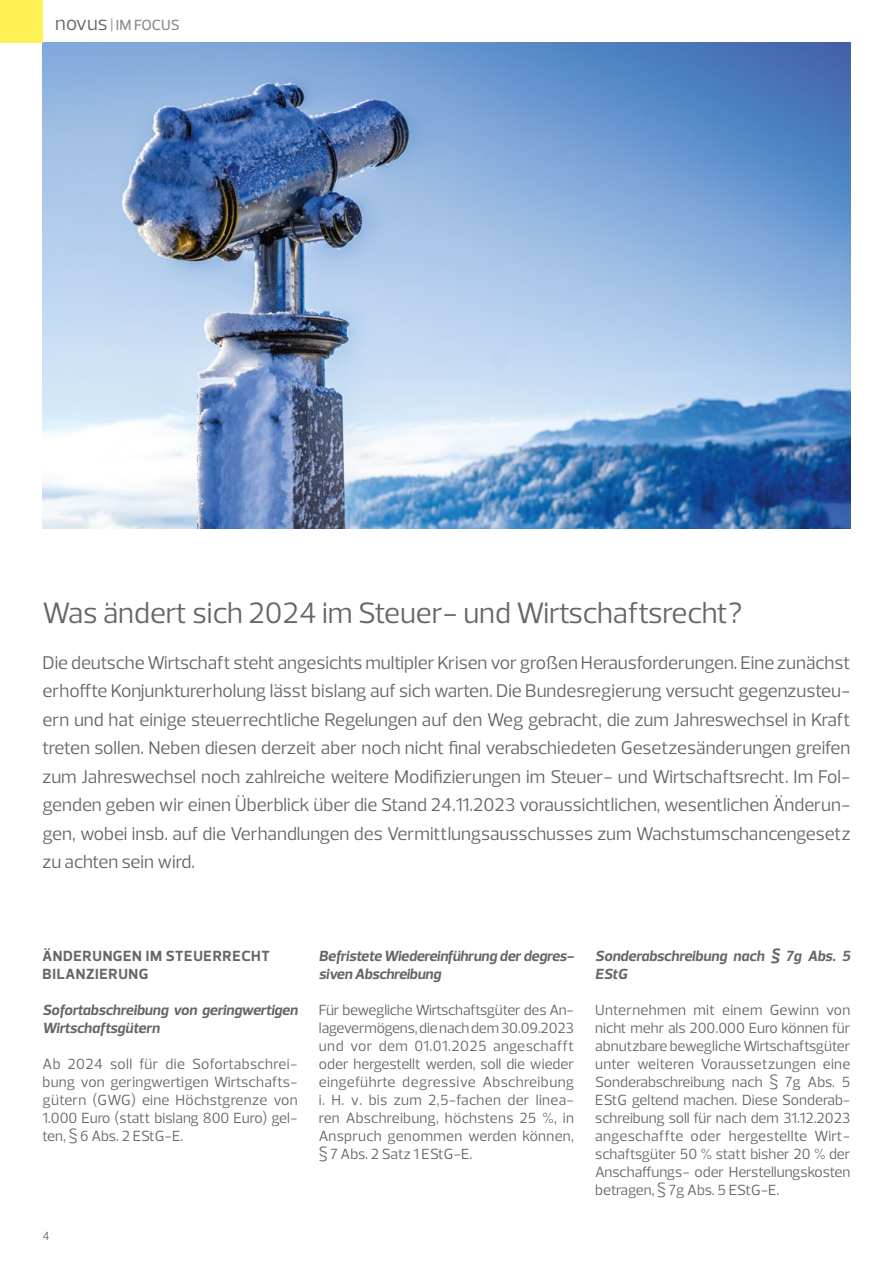
<style>
.page{position:relative;width:893px;height:1263px;background:#fff}
.page>*{position:absolute;margin:0;border:0;box-sizing:border-box;transform-origin:0 0}
.t1{font:30px "Prelo";color:#666665}
.t2{font:18.75px/28.5px "Prelo";color:#666665;text-align:justify}
.t3{font:15px/18px "Prelo";color:#666665;text-align:justify}
.t4{font:italic 700 15px/18px "Prelo";letter-spacing:-.01em;color:#666665}
.t5{font:700 15px/18px "Prelo";letter-spacing:.045em;color:#666665}
.t6{font:500 15px "Prelo";color:#8c8c8b}
.t7{font:12px "Prelo";color:#666665}
.s1{font-weight:400;font-size:20.25px;color:#666665}
</style>
<div class="page">
<img style="left:43px;top:43px;width:807px;height:486px">
<div style="left:0;top:0;width:43px;height:43px;background:#fff155"></div>
<p class="t6" style="left:55px;top:16px;width:126px"><span class="s1">novus</span> | IM FOCUS</p>
<h1 class="t1" style="left:43px;top:595px;width:702px">Was ändert sich 2024 im Steuer- und Wirtschaftsrecht?</h1>
<p class="t2" style="left:43px;top:648px;width:809px">Die deutsche Wirtschaft steht angesichts multipler Krisen vor großen Herausforderungen. Eine zunächst erhoffte Konjunkturerholung lässt bislang auf sich warten. Die Bundesregierung versucht gegenzusteu&shy;ern und hat einige steuerrechtliche Regelungen auf den Weg gebracht, die zum Jahreswechsel in Kraft treten sollen. Neben diesen derzeit aber noch nicht final verabschiedeten Gesetzesänderungen greifen zum Jahreswechsel noch zahlreiche weitere Modifizierungen im Steuer- und Wirtschaftsrecht. Im Fol&shy;genden geben wir einen Überblick über die Stand 24.11.2023 voraussichtlichen, wesentlichen Änderun&shy;gen, wobei insb. auf die Verhandlungen des Vermittlungsausschusses zum Wachstumschancengesetz zu achten sein wird.</p>
<p class="t5" style="left:43px;top:947px;width:229px">ÄNDERUNGEN IM STEUERRECHT<br>BILANZIERUNG</p>
<p class="t4" style="left:43px;top:1001px;width:257px">Sofortabschreibung von geringwertigen<br>Wirtschaftsgütern</p>
<p class="t3" style="left:43px;top:1055px;width:257px;text-align:left">Ab 2024 soll für die Sofortabschrei&shy;bung von geringwertigen Wirtschafts&shy;gütern (GWG) eine Höchstgrenze von 1.000 Euro (statt bislang 800 Euro) gel&shy;ten, § 6 Abs. 2 EStG-E.</p>
<p class="t4" style="left:319px;top:947px;width:257px">Befristete Wiedereinführung der degres&shy;siven Abschreibung</p>
<p class="t3" style="left:319px;top:1001px;width:257px">Für bewegliche Wirtschaftsgüter des An&shy;lagevermögens, die nach dem 30.09.2023 und vor dem 01.01.2025 angeschafft oder hergestellt werden, soll die wieder eingeführte degressive Abschreibung i. H. v. bis zum 2,5-fachen der linea&shy;ren Abschreibung, höchstens 25 %, in Anspruch genommen werden können, § 7 Abs. 2 Satz 1 EStG-E.</p>
<p class="t7" style="left:43px;top:1228px;width:9px">4</p>
<p class="t4" style="left:595px;top:947px;width:257px">Sonderabschreibung nach § 7g Abs. 5<br>EStG</p>
<p class="t3" style="left:595px;top:1001px;width:257px">Unternehmen mit einem Gewinn von nicht mehr als 200.000 Euro können für abnutzbare bewegliche Wirtschaftsgüter unter weiteren Voraussetzungen eine Sonderabschreibung nach § 7g Abs. 5<br>EStG geltend machen. Diese Sonderab&shy;schreibung soll für nach dem 31.12.2023 angeschaffte oder hergestellte Wirt&shy;schaftsgüter 50 % statt bisher 20 % der Anschaffungs- oder Herstellungskosten betragen, § 7g Abs. 5 EStG-E.</p>
</div>
